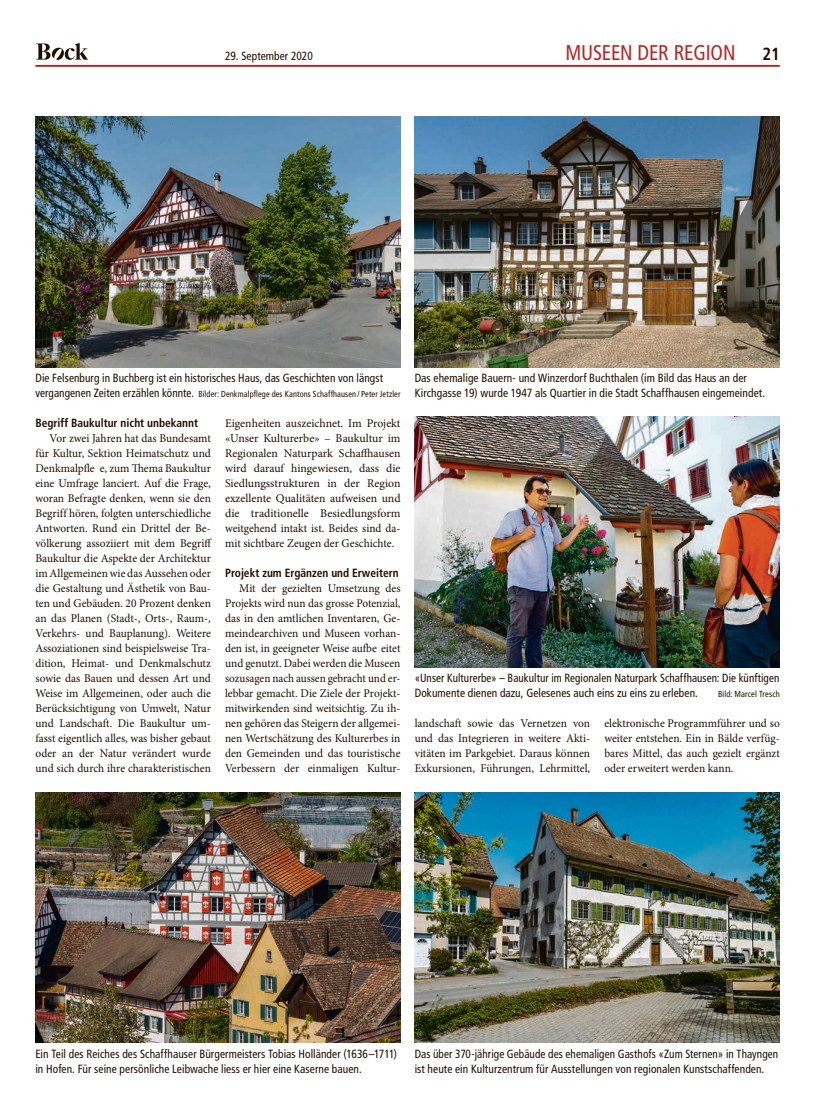
<style>
.page{position:relative;width:833px;height:1117px;background:#fff}
.page>*{position:absolute;margin:0;border:0;box-sizing:border-box;transform-origin:0 0}
.t1{font:condensed 21.25px "Frutiger LT Std";letter-spacing:-.01em;color:#b52725;scale:.96 1}
.t2{font:700 condensed 17.5px "Frutiger LT Std";color:#200e00;scale:.96 1}
.t3{font:11.88px/15px "Minion Pro";color:#200e00;text-align:justify;scale:.96 1}
.t4{font:condensed 11.88px/15px "Frutiger LT Std";letter-spacing:.005em;color:#200e00;scale:.96 1}
.t5{font:11.88px/15px "Minion Pro";color:#200e00;text-align:justify}
.t6{font:condensed 11.88px/15px "Frutiger LT Std";letter-spacing:.005em;color:#200e00;scale:.94 1}
.t7{font:condensed 11.88px/15px "Frutiger LT Std";letter-spacing:.005em;color:#200e00;scale:.93 1}
.t8{font:condensed 11.88px "Frutiger LT Std";letter-spacing:.005em;color:#200e00;scale:.95 1}
.t9{font:700 condensed 11.88px "Frutiger LT Std";color:#200e00;scale:.96 1}
.t10{font:condensed 8.75px "Frutiger LT Std";letter-spacing:.015em;color:#200e00;scale:.94 1}
.t11{font:condensed 8.75px "Frutiger LT Std";letter-spacing:.015em;color:#200e00;scale:.96 1}
.s1{font-size:11.88px}
</style>
<div class="page">
<hr style="left:35px;top:65px;width:745px;height:2px;background:#b52725">
<svg style="left:36px;top:43px;width:52px;height:17px"></svg>
<img style="left:35px;top:116px;width:365px;height:251px">
<img style="left:415px;top:116px;width:365px;height:251px">
<img style="left:35px;top:792px;width:365px;height:250px">
<img style="left:415px;top:792px;width:365px;height:250px">
<img style="left:415px;top:416px;width:365px;height:251px">
<p class="t4" style="left:225px;top:48px;width:93px">29. September 2020</p>
<h1 class="t1" style="left:565px;top:40px;width:179px">MUSEEN DER REGION</h1>
<h2 class="t2" style="left:762px;top:43px;width:20px">21</h2>
<p class="t8" style="left:35px;top:371px;width:367px">Die Felsenburg in Buchberg ist ein historisches Haus, das Geschichten von längst</p>
<p class="t10" style="left:35px;top:389px;width:390px"><span class="s1">vergangenen Zeiten erzählen könnte.</span> Bilder: Denkmalpflege des Kantons Schaffhausen / Peter Jetzler</p>
<p class="t9" style="left:35px;top:416px;width:171px">Begriff Baukultur nicht unbekannt</p>
<p class="t3" style="left:35px;top:431px;width:185px;text-indent:14px">Vor zwei Jahren hat das Bundesamt für Kultur, Sektion Heimatschutz und Denkmalpfle e, zum Thema Baukultur eine Umfrage lanciert. Auf die Frage, woran Befragte denken, wenn sie den Begriff hören, folgten unterschiedliche Antworten. Rund ein Drittel der Be&shy;völkerung assoziiert mit dem Begriff Baukultur die Aspekte der Architektur im Allgemeinen wie das Aussehen oder die Gestaltung und Ästhetik von Bau&shy;ten und Gebäuden. 20 Prozent denken an das Planen (Stadt-, Orts-, Raum-, Verkehrs- und Bauplanung). Weitere Assoziationen sind beispielsweise Tra&shy;dition, Heimat- und Denkmalschutz sowie das Bauen und dessen Art und Weise im Allgemeinen, oder auch die Berücksichtigung von Umwelt, Natur und Landschaft. Die Baukultur um&shy;fasst eigentlich alles, was bisher gebaut oder an der Natur verändert wurde und sich durch ihre charakteristischen</p>
<p class="t5" style="left:225px;top:416px;width:177px">Eigenheiten auszeichnet. Im Projekt «Unser Kulturerbe» – Baukultur im Regionalen Naturpark Schaffhausen wird darauf hingewiesen, dass die Siedlungsstrukturen in der Region exzellente Qualitäten aufweisen und die traditionelle Besiedlungsform weitgehend intakt ist. Beides sind da&shy;mit sichtbare Zeugen der Geschichte.</p>
<p class="t9" style="left:225px;top:566px;width:182px">Projekt zum Ergänzen und Erweitern</p>
<p class="t3" style="left:225px;top:581px;width:184px;text-indent:14px">Mit der gezielten Umsetzung des Projekts wird nun das grosse Potenzial, das in den amtlichen Inventaren, Ge&shy;meindearchiven und Museen vorhan&shy;den ist, in geeigneter Weise aufbe eitet und genutzt. Dabei werden die Museen sozusagen nach aussen gebracht und er&shy;lebbar gemacht. Die Ziele der Projekt&shy;mitwirkenden sind weitsichtig. Zu ih&shy;nen gehören das Steigern der allgemei&shy;nen Wertschätzung des Kulturerbes in den Gemeinden und das touristische Verbessern der einmaligen Kultur-</p>
<p class="t4" style="left:415px;top:370px;width:366px">Das ehemalige Bauern- und Winzerdorf Buchthalen (im Bild das Haus an der<br>Kirchgasse 19) wurde 1947 als Quartier in die Stadt Schaffhausen eingemeindet.</p>
<p class="t7" style="left:415px;top:670px;width:393px">«Unser Kulturerbe» – Baukultur im Regionalen Naturpark Schaffhausen: Die künftigen<br>Dokumente dienen dazu, Gelesenes auch eins zu eins zu erleben.</p>
<p class="t11" style="left:718px;top:689px;width:66px">Bild: Marcel Tresch</p>
<p class="t3" style="left:415px;top:716px;width:184px">landschaft sowie das Vernetzen von und das Integrieren in weitere Akti&shy;vitäten im Parkgebiet. Daraus können Exkursionen, Führungen, Lehrmittel,</p>
<p class="t3" style="left:604px;top:716px;width:184px">elektronische Programmführer und so weiter entstehen. Ein in Bälde verfüg&shy;bares Mittel, das auch gezielt ergänzt oder erweitert werden kann.</p>
<p class="t4" style="left:35px;top:1045px;width:378px">Ein Teil des Reiches des Schaffhauser Bürgermeisters Tobias Holländer (1636–1711) in Hofen. Für seine persönliche Leibwache liess er hier eine Kaserne bauen.</p>
<p class="t6" style="left:415px;top:1045px;width:388px">Das über 370-jährige Gebäude des ehemaligen Gasthofs «Zum Sternen» in Thayngen ist heute ein Kulturzentrum für Ausstellungen von regionalen Kunstschaffenden.</p>
</div>
